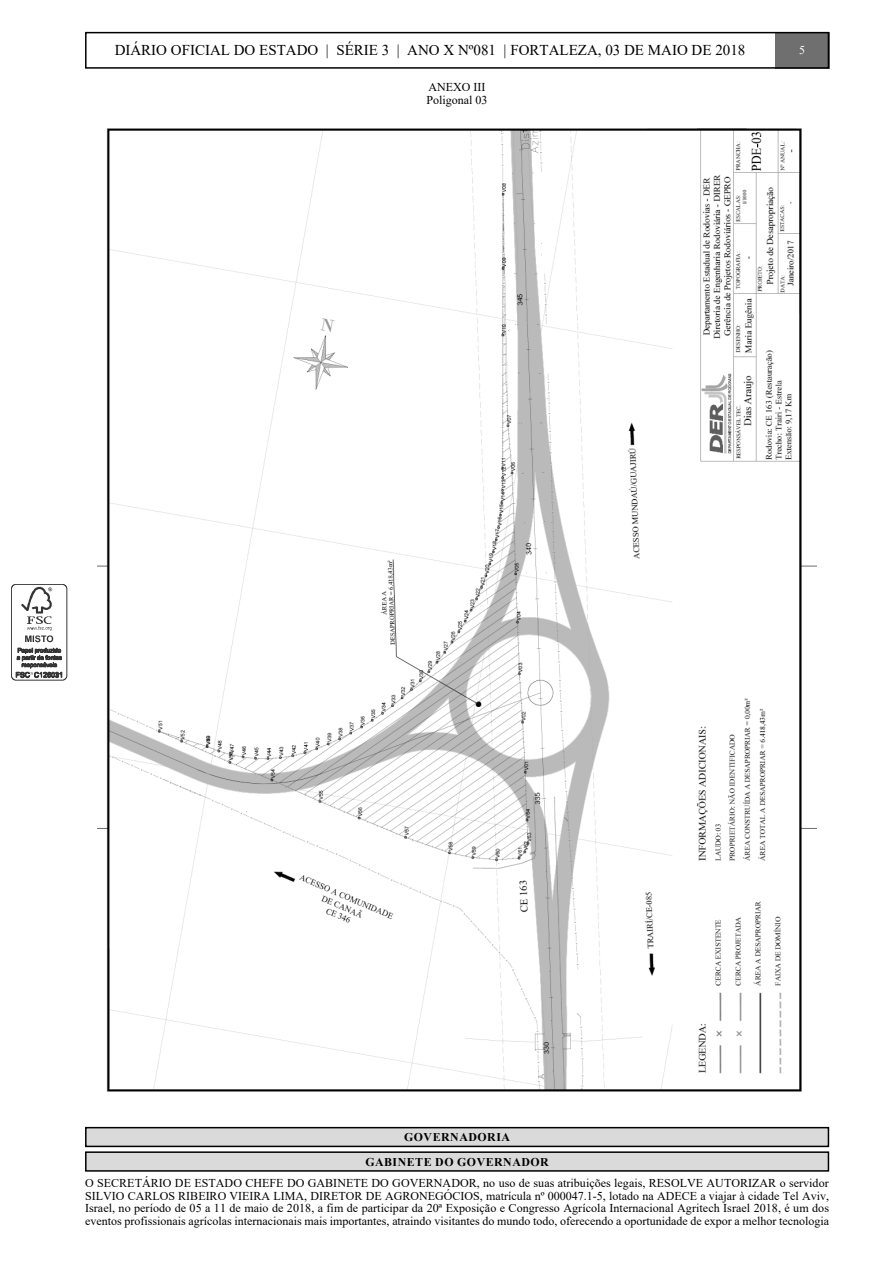
<style>
.page{position:relative;width:893px;height:1263px;background:#fff}
.page>*{position:absolute;margin:0;border:0;box-sizing:border-box;transform-origin:0 0}
.t1{font:15px "Times New Roman";color:#000}
.t2{font:12px/12.8px "Times New Roman";color:#000}
.t3{font:12px "Times New Roman";color:#fff}
.t4{font:700 11.85px/24.5px "Times New Roman";letter-spacing:.045em;color:#000;text-align:center}
</style>
<div class="page">
<svg style="left:11px;top:584px;width:56px;height:96px"></svg>
<img style="left:97px;top:128px;width:720px;height:964px">
<div style="left:86px;top:1128px;width:742px;height:18px;background:#dadada"></div>
<div style="left:85px;top:1127px;width:744px;height:20px;border:2px solid #000"></div>
<div style="left:86px;top:1152px;width:742px;height:19px;background:#dadada"></div>
<div style="left:85px;top:1151px;width:744px;height:21px;border:2px solid #000"></div>
<div style="left:775px;top:32px;width:54px;height:37px;background:#6f6f6f"></div>
<div style="left:85px;top:32px;width:744px;height:37px;border:2px solid #000"></div>
<p class="t1" style="left:115px;top:40px;width:632px">DIÁRIO OFICIAL DO ESTADO | SÉRIE 3 | ANO X Nº081 | FORTALEZA, 03 DE MAIO DE 2018</p>
<p class="t3" style="left:799px;top:42px;width:7px">5</p>
<p class="t2" style="left:427px;top:80px;width:63px">ANEXO III<br>Poligonal 03</p>
<p class="t4" style="left:365px;top:1124px;width:185px">GOVERNADORIA<br>GABINETE DO GOVERNADOR</p>
<p class="t2" style="left:85px;top:1176px;width:746px;text-align:justify">O SECRETÁRIO DE ESTADO CHEFE DO GABINETE DO GOVERNADOR, no uso de suas atribuições legais, RESOLVE AUTORIZAR o servidor SILVIO CARLOS RIBEIRO VIEIRA LIMA, DIRETOR DE AGRONEGÓCIOS, matrícula nº 000047.1-5, lotado na ADECE a viajar à cidade Tel Aviv, Israel, no período de 05 a 11 de maio de 2018, a fim de participar da 20ª Exposição e Congresso Agrícola Internacional Agritech Israel 2018, é um dos eventos profissionais agrícolas internacionais mais importantes, atraindo visitantes do mundo todo, oferecendo a oportunidade de expor a melhor tecnologia</p>
</div>
